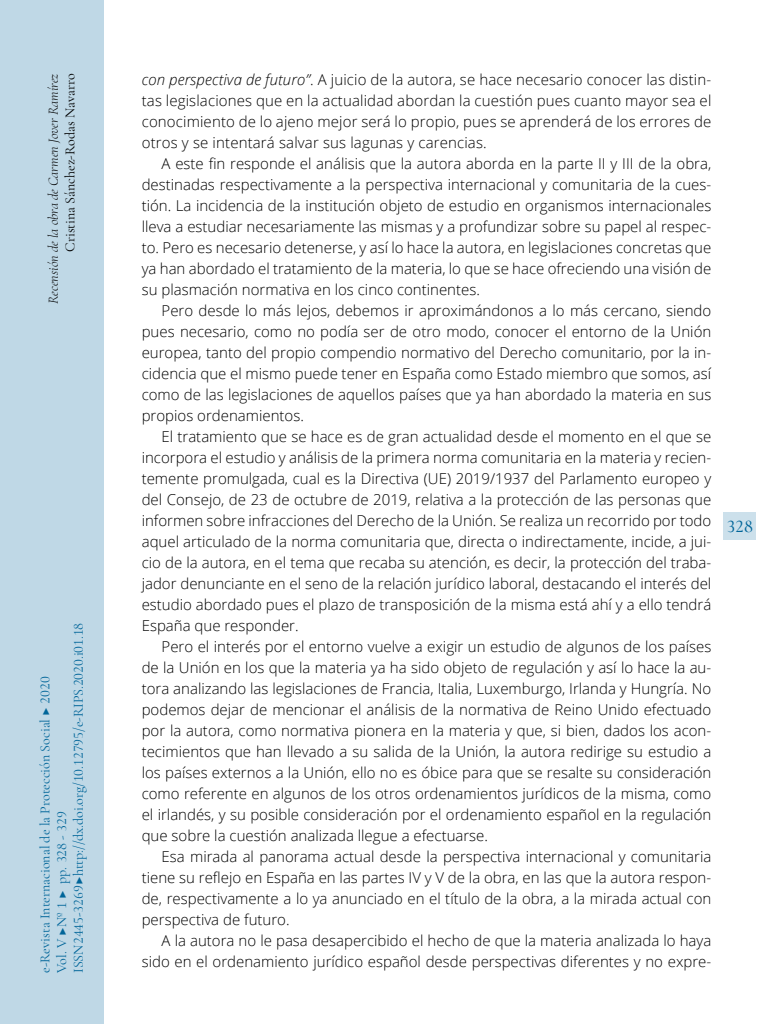
<style>
.page{position:relative;width:768px;height:1024px;background:#fff}
.page>*{position:absolute;margin:0;border:0;box-sizing:border-box;transform-origin:0 0}
.t1{font:500 18px "Cormorant Garamond";color:#006599}
.t2{font:300 15px/21px "Open Sans";color:#000;text-align:justify}
.t3{font:14px/16.8px "Cormorant Garamond";color:#006599}
.t4{font:italic 300 14px "Cormorant Garamond";color:#000}
.t5{font:14px "Cormorant Garamond";color:#000}
.s1{font-style:italic}
</style>
<div class="page">
<div style="left:0;top:0;width:103px;height:1024px;background:#bfd8e6"></div>
<div style="left:724px;top:512px;width:32px;height:28px;background:#cce0eb"></div>
<p class="t4" style="left:45px;top:304px;width:232px;rotate:-90deg">Recensión de la obra de Carmen Jover Ramírez</p>
<p class="t5" style="left:62px;top:252px;width:180px;rotate:-90deg">Cristina Sánchez-Rodas Navarro</p>
<p class="t3" style="left:36px;top:973px;width:352px;rotate:-90deg">e-Revista Internacional de la Protección Social ▶ 2020<br>Vol. V ▶Nº 1 ▶ pp. 328 - 329<br>ISSN 2445-3269 ▶ http://dx.doi.org/10.12795/e-RIPS.2020.i01.18</p>
<p class="t2" style="left:142px;top:69px;width:571px"><span class="s1">con perspectiva de futuro”</span>. A juicio de la autora, se hace necesario conocer las distin&shy;tas legislaciones que en la actualidad abordan la cuestión pues cuanto mayor sea el conocimiento de lo ajeno mejor será lo propio, pues se aprenderá de los errores de otros y se intentará salvar sus lagunas y carencias.</p>
<p class="t2" style="left:142px;top:153px;width:571px;text-indent:20px">A este fin responde el análisis que la autora aborda en la parte II y III de la obra, destinadas respectivamente a la perspectiva internacional y comunitaria de la cues&shy;tión. La incidencia de la institución objeto de estudio en organismos internacionales lleva a estudiar necesariamente las mismas y a profundizar sobre su papel al respec&shy;to. Pero es necesario detenerse, y así lo hace la autora, en legislaciones concretas que ya han abordado el tratamiento de la materia, lo que se hace ofreciendo una visión de su plasmación normativa en los cinco continentes.</p>
<p class="t2" style="left:142px;top:300px;width:571px;text-indent:20px">Pero desde lo más lejos, debemos ir aproximándonos a lo más cercano, siendo pues necesario, como no podía ser de otro modo, conocer el entorno de la Unión europea, tanto del propio compendio normativo del Derecho comunitario, por la in&shy;cidencia que el mismo puede tener en España como Estado miembro que somos, así como de las legislaciones de aquellos países que ya han abordado la materia en sus propios ordenamientos.</p>
<p class="t2" style="left:142px;top:426px;width:571px;text-indent:20px">El tratamiento que se hace es de gran actualidad desde el momento en el que se incorpora el estudio y análisis de la primera norma comunitaria en la materia y recien&shy;temente promulgada, cual es la Directiva (UE) 2019/1937 del Parlamento europeo y del Consejo, de 23 de octubre de 2019, relativa a la protección de las personas que informen sobre infracciones del Derecho de la Unión. Se realiza un recorrido por todo aquel articulado de la norma comunitaria que, directa o indirectamente, incide, a jui&shy;cio de la autora, en el tema que recaba su atención, es decir, la protección del traba&shy;jador denunciante en el seno de la relación jurídico laboral, destacando el interés del estudio abordado pues el plazo de transposición de la misma está ahí y a ello tendrá España que responder.</p>
<p class="t2" style="left:142px;top:636px;width:571px;text-indent:20px">Pero el interés por el entorno vuelve a exigir un estudio de algunos de los países de la Unión en los que la materia ya ha sido objeto de regulación y así lo hace la au&shy;tora analizando las legislaciones de Francia, Italia, Luxemburgo, Irlanda y Hungría. No podemos dejar de mencionar el análisis de la normativa de Reino Unido efectuado por la autora, como normativa pionera en la materia y que, si bien, dados los acon&shy;tecimientos que han llevado a su salida de la Unión, la autora redirige su estudio a los países externos a la Unión, ello no es óbice para que se resalte su consideración como referente en algunos de los otros ordenamientos jurídicos de la misma, como el irlandés, y su posible consideración por el ordenamiento español en la regulación que sobre la cuestión analizada llegue a efectuarse.</p>
<p class="t2" style="left:142px;top:846px;width:571px;text-indent:20px">Esa mirada al panorama actual desde la perspectiva internacional y comunitaria tiene su reflejo en España en las partes IV y V de la obra, en las que la autora respon&shy;de, respectivamente a lo ya anunciado en el título de la obra, a la mirada actual con perspectiva de futuro.</p>
<p class="t2" style="left:142px;top:930px;width:571px;text-align:right">A la autora no le pasa desapercibido el hecho de que la materia analizada lo haya sido en el ordenamiento jurídico español desde perspectivas diferentes y no expre-</p>
<p class="t1" style="left:726px;top:515px;width:28px">328</p>
</div>
